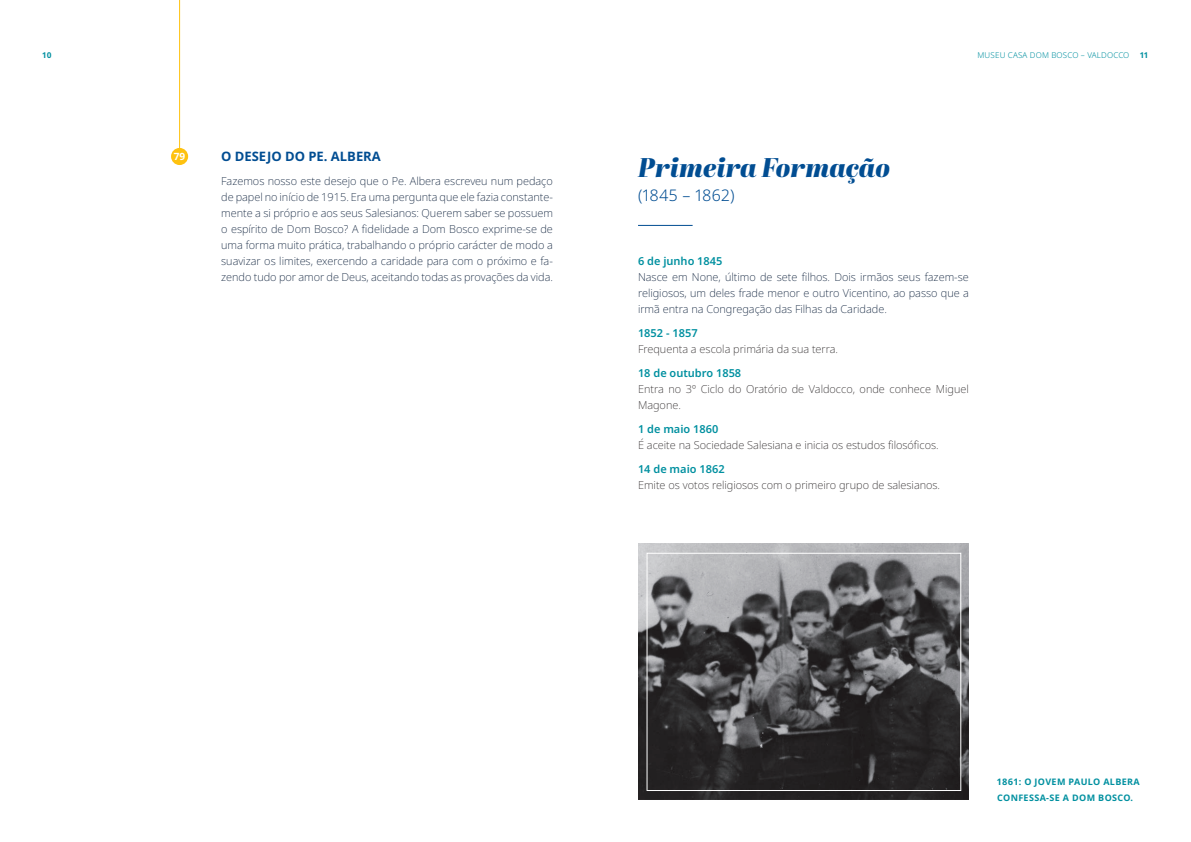
<style>
.page{position:relative;width:1191px;height:842px;background:#fff}
.page>*{position:absolute;margin:0;border:0;box-sizing:border-box;transform-origin:0 0}
.títulos{font:italic 27px "Abril Fatface";color:#014d92}
.datas{font:300 16px "Noto Sans";color:#014d92}
.t1{font:700 13px "Noto Sans";color:#014d92}
.texto_corrido{font:200 11px/16px "Noto Sans";color:#001632;text-align:justify}
.t2{font:200 11px/16px "Noto Sans";color:#231f20}
.destaques_texto_corr{font:600 11px "Noto Sans";color:#0090a0}
.t3{font:700 10px "Noto Sans";color:#fff}
.legendas_pequenas{font:700 9px/16px "Noto Sans";letter-spacing:.04em;color:#0090a0}
.t4{font:300 8px "Noto Sans";letter-spacing:.02em;color:#0090a0}
.t5{font:700 8px "Noto Sans";color:#0090a0}
</style>
<div class="page">
<svg style="left:640px;top:545px;width:327px;height:252px;background:#555456"></svg>
<div style="left:638px;top:543px;width:331px;height:256px;border:1px solid #231f20"></div>
<hr style="left:638px;top:225px;width:54px;height:1px;background:#014d92">
<div style="left:646px;top:553px;width:315px;height:238px;border:1px solid #fff"></div>
<hr style="left:179px;top:0;width:1px;height:160px;background:#fec210">
<div style="left:171px;top:148px;width:17px;height:17px;background:#fec210;border-radius:50%"></div>
<p class="t5" style="left:43px;top:50px;width:11px">10</p>
<p class="t3" style="left:174px;top:149px;width:13px">79</p>
<p class="t1" style="left:221px;top:147px;width:161px">O DESEJO DO PE. ALBERA</p>
<p class="texto_corrido" style="left:221px;top:173px;width:333px">Fazemos nosso este desejo que o Pe. Albera escreveu num pedaço de papel no início de 1915. Era uma pergunta que ele fazia constante&shy;mente a si próprio e aos seus Salesianos: Querem saber se possuem o espírito de Dom Bosco? A fidelidade a Dom Bosco exprime-se de uma forma muito prática, trabalhando o próprio carácter de modo a suavizar os limites, exercendo a caridade para com o próximo e fa&shy;zendo tudo por amor de Deus, aceitando todas as provações da vida.</p>
<p class="t4" style="left:977px;top:50px;width:153px">MUSEU CASA DOM BOSCO – VALDOCCO</p>
<p class="t5" style="left:1140px;top:50px;width:10px">11</p>
<p class="títulos" style="left:638px;top:148px;width:254px">Primeira Formação</p>
<p class="datas" style="left:638px;top:184px;width:98px">(1845 – 1862)</p>
<p class="destaques_texto_corr" style="left:638px;top:253px;width:86px">6 de junho 1845</p>
<p class="texto_corrido" style="left:638px;top:269px;width:332px">Nasce em None, último de sete filhos. Dois irmãos seus fazem-se religiosos, um deles frade menor e outro Vicentino, ao passo que a irmã entra na Congregação das Filhas da Caridade.</p>
<p class="destaques_texto_corr" style="left:638px;top:325px;width:61px">1852 - 1857</p>
<p class="t2" style="left:638px;top:341px;width:201px">Frequenta a escola primária da sua terra.</p>
<p class="destaques_texto_corr" style="left:638px;top:365px;width:105px">18 de outubro 1858</p>
<p class="t2" style="left:638px;top:381px;width:332px">Entra no 3º Ciclo do Oratório de Valdocco, onde conhece Miguel<br>Magone.</p>
<p class="destaques_texto_corr" style="left:638px;top:421px;width:82px">1 de maio 1860</p>
<p class="t2" style="left:638px;top:437px;width:302px">É aceite na Sociedade Salesiana e inicia os estudos filosóficos.</p>
<p class="destaques_texto_corr" style="left:638px;top:461px;width:88px">14 de maio 1862</p>
<p class="t2" style="left:638px;top:477px;width:304px">Emite os votos religiosos com o primeiro grupo de salesianos.</p>
<p class="legendas_pequenas" style="left:997px;top:774px;width:144px">1861: O JOVEM PAULO ALBERA<br>CONFESSA-SE A DOM BOSCO.</p>
</div>
